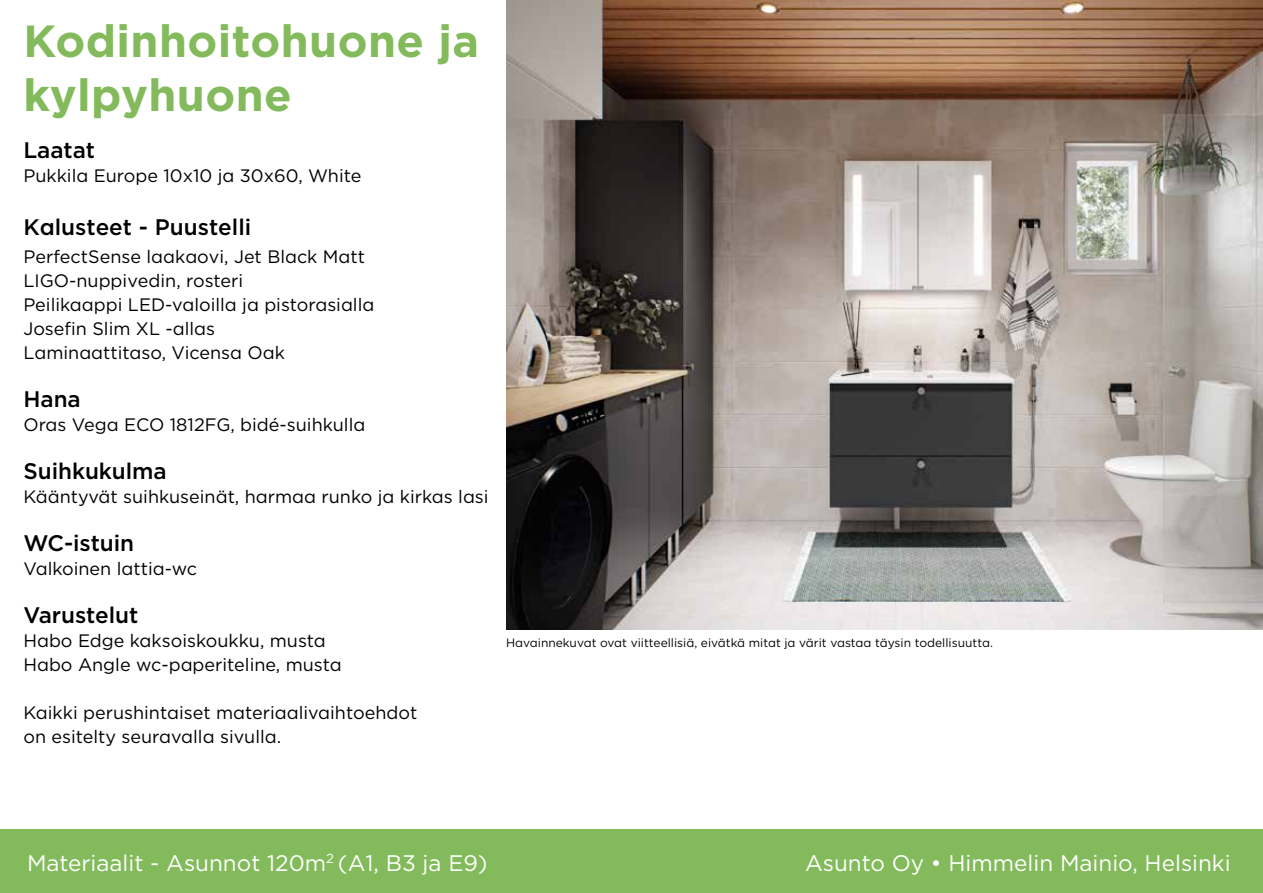
<style>
.page{position:relative;width:1263px;height:893px;background:#fff}
.page>*{position:absolute;margin:0;border:0;box-sizing:border-box;transform-origin:0 0}
.t1{font:700 45px/54px "Gotham";letter-spacing:.01em;color:#83ba5b}
.t2{font:22.5px "Gotham";color:#fff}
.t3{font:500 22.5px "Gotham";color:#000}
.t4{font:18px/24px "Gotham";color:#000}
.t5{font:12px "Gotham";color:#000}
</style>
<div class="page">
<div style="left:0;top:829px;width:1263px;height:64px;background:#83ba5b"></div>
<img style="left:506px;top:0;width:757px;height:629px">
<h1 class="t1" style="left:23px;top:14px;width:457px">Kodinhoitohuone ja kylpyhuone</h1>
<p class="t3" style="left:23px;top:136px;width:73px">Laatat</p>
<p class="t4" style="left:23px;top:164px;width:339px">Pukkila Europe 10x10 ja 30x60, White</p>
<p class="t3" style="left:23px;top:212px;width:229px">Kalusteet - Puustelli</p>
<p class="t4" style="left:23px;top:244px;width:352px">PerfectSense laakaovi, Jet Black Matt<br>LIGO-nuppivedin, rosteri<br>Peilikaappi LED-valoilla ja pistorasialla<br>Josefin Slim XL -allas<br>Laminaattitaso, Vicensa Oak</p>
<p class="t3" style="left:23px;top:384px;width:59px">Hana</p>
<p class="t4" style="left:23px;top:412px;width:343px">Oras Vega ECO 1812FG, bidé-suihkulla</p>
<p class="t3" style="left:23px;top:456px;width:145px">Suihkukulma</p>
<p class="t4" style="left:23px;top:484px;width:467px">Kääntyvät suihkuseinät, harmaa runko ja kirkas lasi</p>
<p class="t3" style="left:23px;top:528px;width:112px">WC-istuin</p>
<p class="t4" style="left:23px;top:556px;width:175px">Valkoinen lattia-wc</p>
<p class="t3" style="left:23px;top:600px;width:116px">Varustelut</p>
<p class="t4" style="left:23px;top:628px;width:320px">Habo Edge kaksoiskoukku, musta<br>Habo Angle wc-paperiteline, musta</p>
<p class="t4" style="left:23px;top:700px;width:395px">Kaikki perushintaiset materiaalivaihtoehdot on esitelty seuravalla sivulla.</p>
<p class="t5" style="left:506px;top:635px;width:488px">Havainnekuvat ovat viitteellisiä, eivätkä mitat ja värit vastaa täysin todellisuutta.</p>
<p class="t2" style="left:27px;top:848px;width:462px">Materiaalit - Asunnot 120m<sup>2</sup> (A1, B3 ja E9)</p>
<p class="t2" style="left:805px;top:848px;width:427px">Asunto Oy • Himmelin Mainio, Helsinki</p>
</div>
